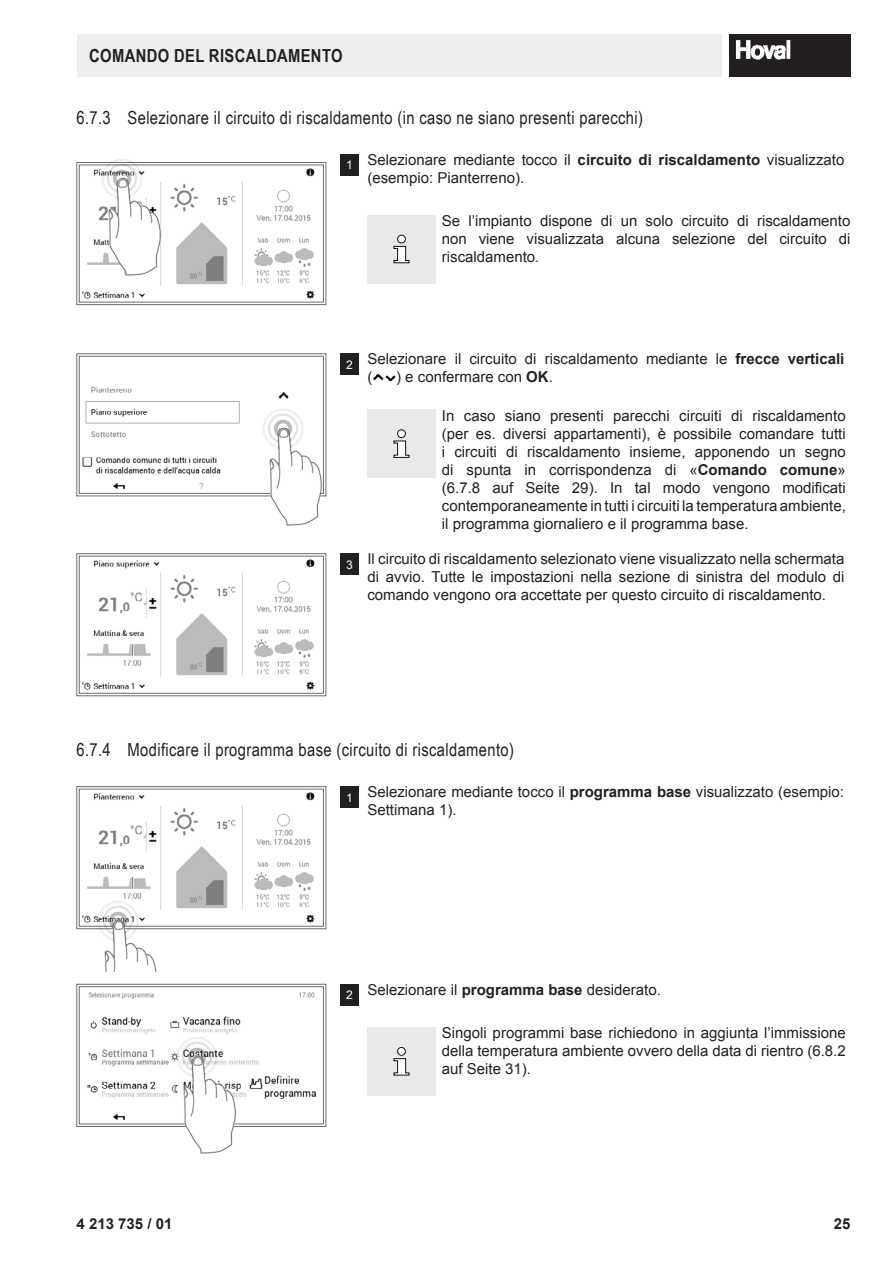
<style>
.page{position:relative;width:893px;height:1263px;background:#fff}
.page>*{position:absolute;margin:0;border:0;box-sizing:border-box;transform-origin:0 0}
.t1{font:18px "Arial Narrow";letter-spacing:.02em;color:#231f20}
.t2{font:700 18px "Arial Narrow";letter-spacing:.02em;color:#231f20}
.t3{font:15px/18px "Arial";color:#231f20;text-align:justify}
.t4{font:700 15px "Arial";color:#231f20}
.s1{font-weight:700}
</style>
<div class="page">
<img style="left:730px;top:34px;width:120px;height:43px">
<div style="left:77px;top:34px;width:644px;height:43px;background:#eee"></div>
<svg style="left:76px;top:162px;width:250px;height:143px"></svg>
<div style="left:79px;top:165px;width:245px;height:137px;border:1px solid #6c6d70"></div>
<img style="left:100px;top:159px;width:61px;height:117px">
<div style="left:340px;top:154px;width:19px;height:21px;background:#231f20"></div>
<div style="left:367px;top:215px;width:68px;height:68px;background:#e8eae8"></div>
<div style="left:398px;top:235px;width:7px;height:8px;background:#fff;border-radius:50%"></div>
<div style="left:397px;top:235px;width:9px;height:8px;border:1px solid #0f1313;border-radius:50%"></div>
<svg style="left:393px;top:246px;width:16px;height:17px"></svg>
<svg style="left:76px;top:353px;width:250px;height:143px"></svg>
<div style="left:79px;top:356px;width:245px;height:138px;border:1px solid #6c6d70"></div>
<img style="left:261px;top:404px;width:61px;height:122px">
<div style="left:340px;top:353px;width:19px;height:22px;background:#231f20"></div>
<svg style="left:373px;top:373px;width:21px;height:8px"></svg>
<div style="left:384px;top:373px;width:12px;height:9px;border:1px solid #fff"></div>
<div style="left:367px;top:410px;width:68px;height:68px;background:#e8eae8"></div>
<div style="left:398px;top:430px;width:7px;height:8px;background:#fff;border-radius:50%"></div>
<div style="left:397px;top:430px;width:9px;height:8px;border:1px solid #0f1313;border-radius:50%"></div>
<svg style="left:393px;top:441px;width:16px;height:17px"></svg>
<svg style="left:76px;top:553px;width:250px;height:143px"></svg>
<div style="left:79px;top:556px;width:245px;height:137px;border:1px solid #6c6d70"></div>
<div style="left:340px;top:553px;width:19px;height:22px;background:#231f20"></div>
<svg style="left:76px;top:786px;width:250px;height:143px"></svg>
<div style="left:79px;top:789px;width:245px;height:137px;border:1px solid #6c6d70"></div>
<img style="left:97px;top:895px;width:61px;height:77px">
<div style="left:340px;top:786px;width:19px;height:22px;background:#231f20"></div>
<svg style="left:76px;top:984px;width:250px;height:143px"></svg>
<div style="left:79px;top:986px;width:245px;height:138px;border:1px solid #6c6d70"></div>
<img style="left:176px;top:1031px;width:60px;height:122px">
<div style="left:340px;top:984px;width:19px;height:22px;background:#231f20"></div>
<div style="left:367px;top:1027px;width:68px;height:68px;background:#e8eae8"></div>
<div style="left:398px;top:1047px;width:7px;height:8px;background:#fff;border-radius:50%"></div>
<div style="left:397px;top:1047px;width:9px;height:8px;border:1px solid #0f1313;border-radius:50%"></div>
<svg style="left:393px;top:1058px;width:16px;height:17px"></svg>
<p class="t2" style="left:89px;top:42px;width:255px">COMANDO DEL RISCALDAMENTO</p>
<p class="t1" style="left:77px;top:104px;width:568px">6.7.3 Selezionare il circuito di riscaldamento (in caso ne siano presenti parecchi)</p>
<p class="t3" style="left:367px;top:150px;width:478px;text-indent:-21px"><sub>1</sub> Selezionare mediante tocco il <span class="s1">circuito di riscaldamento</span> visualizzato (esempio: Pianterreno).</p>
<p class="t3" style="left:442px;top:212px;width:410px">Se l’impianto dispone di un solo circuito di riscaldamento non viene visualizzata alcuna selezione del circuito di riscaldamento.</p>
<p class="t3" style="left:367px;top:350px;width:478px;text-indent:-21px"><sub>2</sub> Selezionare il circuito di riscaldamento mediante le <span class="s1">frecce verticali </span>(</p>
<p class="t3" style="left:396px;top:368px;width:158px">) e confermare con <span class="s1">OK</span>.</p>
<p class="t3" style="left:442px;top:406px;width:405px">In caso siano presenti parecchi circuiti di riscaldamento (per es. diversi appartamenti), è possibile comandare tutti i circuiti di riscaldamento insieme, apponendo un segno di spunta in corrispondenza di «<span class="s1">Comando comune</span>» (6.7.8 auf Seite 29). In tal modo vengono modificati contemporaneamente in tutti i circuiti la temperatura ambiente, il programma giornaliero e il programma base.</p>
<p class="t3" style="left:367px;top:550px;width:478px;text-indent:-21px"><sub>3</sub> Il circuito di riscaldamento selezionato viene visualizzato nella schermata di avvio. Tutte le impostazioni nella sezione di sinistra del modulo di comando vengono ora accettate per questo circuito di riscaldamento.</p>
<p class="t1" style="left:77px;top:737px;width:439px">6.7.4 Modificare il programma base (circuito di riscaldamento)</p>
<p class="t3" style="left:367px;top:783px;width:478px;text-indent:-21px"><sub>1</sub> Selezionare mediante tocco il <span class="s1">programma base</span> visualizzato (esempio:<br>Settimana 1).</p>
<p class="t3" style="left:346px;top:981px;width:316px"><sub>2</sub> Selezionare il <span class="s1">programma base</span> desiderato.</p>
<p class="t3" style="left:442px;top:1024px;width:405px">Singoli programmi base richiedono in aggiunta l’immissione della temperatura ambiente ovvero della data di rientro (6.8.2 auf Seite 31).</p>
<p class="t4" style="left:77px;top:1214px;width:97px">4 213 735 / 01</p>
<p class="t4" style="left:834px;top:1214px;width:18px">25</p>
</div>
